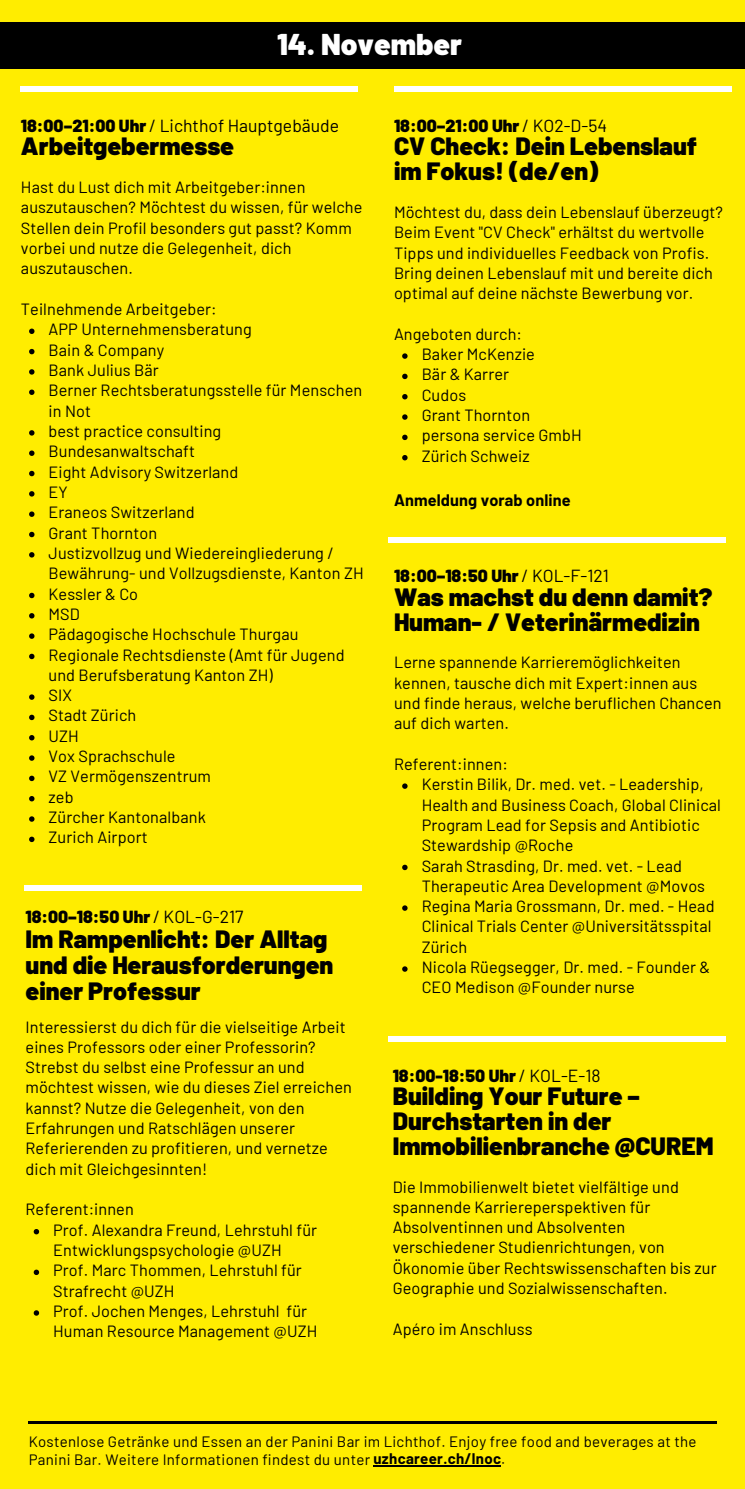
<style>
.page{position:relative;width:745px;height:1489px;background:#fff}
.page>*{position:absolute;margin:0;border:0;box-sizing:border-box;transform-origin:0 0}
.t1{font:900 30px "Barlow";color:#fff}
.t2{font:900 25px/24.8px "Barlow";color:#000}
.t3{font:900 17.5px "Barlow";color:#000}
.t4{font:17.5px "Barlow";color:#000}
.t5{font:16.25px/20.2px "Barlow";letter-spacing:.005em;color:#000}
.t6{font:700 16.25px "Barlow";letter-spacing:.01em;color:#000}
.t7{font:15px/17.5px "Barlow";letter-spacing:.02em;color:#000}
.s1{font-weight:900}
.s2{font-weight:400}
.s3{font-weight:700}
</style>
<div class="page">
<div style="left:0;top:0;width:744px;height:1488px;background:#ffed00"></div>
<svg style="left:29px;top:328px;width:5px;height:6px"></svg>
<svg style="left:29px;top:349px;width:5px;height:5px"></svg>
<svg style="left:29px;top:369px;width:5px;height:5px"></svg>
<svg style="left:29px;top:389px;width:5px;height:6px"></svg>
<svg style="left:29px;top:430px;width:5px;height:5px"></svg>
<svg style="left:29px;top:450px;width:5px;height:6px"></svg>
<svg style="left:29px;top:471px;width:5px;height:5px"></svg>
<svg style="left:29px;top:491px;width:5px;height:5px"></svg>
<svg style="left:29px;top:511px;width:5px;height:6px"></svg>
<svg style="left:29px;top:532px;width:5px;height:5px"></svg>
<svg style="left:29px;top:552px;width:5px;height:5px"></svg>
<svg style="left:29px;top:592px;width:5px;height:6px"></svg>
<svg style="left:29px;top:613px;width:5px;height:5px"></svg>
<svg style="left:29px;top:633px;width:5px;height:6px"></svg>
<svg style="left:29px;top:653px;width:5px;height:6px"></svg>
<svg style="left:29px;top:694px;width:5px;height:5px"></svg>
<svg style="left:29px;top:714px;width:5px;height:6px"></svg>
<svg style="left:29px;top:735px;width:5px;height:5px"></svg>
<svg style="left:29px;top:755px;width:5px;height:5px"></svg>
<svg style="left:29px;top:775px;width:5px;height:6px"></svg>
<svg style="left:29px;top:796px;width:5px;height:5px"></svg>
<svg style="left:29px;top:816px;width:5px;height:5px"></svg>
<svg style="left:29px;top:836px;width:5px;height:6px"></svg>
<svg style="left:402px;top:353px;width:5px;height:6px"></svg>
<svg style="left:402px;top:374px;width:5px;height:5px"></svg>
<svg style="left:402px;top:394px;width:5px;height:5px"></svg>
<svg style="left:402px;top:414px;width:5px;height:6px"></svg>
<svg style="left:402px;top:434px;width:5px;height:6px"></svg>
<svg style="left:402px;top:455px;width:5px;height:5px"></svg>
<svg style="left:402px;top:783px;width:5px;height:5px"></svg>
<svg style="left:402px;top:864px;width:5px;height:6px"></svg>
<svg style="left:402px;top:905px;width:5px;height:5px"></svg>
<svg style="left:402px;top:966px;width:5px;height:5px"></svg>
<svg style="left:34px;top:1229px;width:5px;height:5px"></svg>
<svg style="left:34px;top:1269px;width:5px;height:5px"></svg>
<svg style="left:34px;top:1310px;width:5px;height:5px"></svg>
<div style="left:24px;top:885px;width:337px;height:5px;background:#fff"></div>
<div style="left:388px;top:537px;width:337px;height:5px;background:#fff"></div>
<div style="left:388px;top:1036px;width:337px;height:5px;background:#fff"></div>
<div style="left:0;top:23px;width:744px;height:46px;background:#000"></div>
<div style="left:21px;top:87px;width:337px;height:5px;background:#fff"></div>
<div style="left:394px;top:87px;width:336px;height:5px;background:#fff"></div>
<hr style="left:373px;top:1465px;width:128px;height:1px;background:#000">
<hr style="left:28px;top:1420px;width:687px;height:3px;background:#000">
<h1 class="t1" style="left:277px;top:22px;width:186px">14. November</h1>
<p class="t4" style="left:21px;top:113px;width:319px"><span class="s1">18:00–21:00 Uhr</span> / Lichthof Hauptgebäude</p>
<h2 class="t2" style="left:21px;top:132px;width:214px">Arbeitgebermesse</h2>
<p class="t5" style="left:21px;top:176px;width:343px">Hast du Lust dich mit Arbeitgeber:innen auszutauschen? Möchtest du wissen, für welche Stellen dein Profil besonders gut passt? Komm vorbei und nutze die Gelegenheit, dich auszutauschen.</p>
<p class="t5" style="left:49px;top:298px;width:316px;text-indent:-28px">Teilnehmende Arbeitgeber:<br>APP Unternehmensberatung<br>Bain &amp; Company<br>Bank Julius Bär<br>Berner Rechtsberatungsstelle für Menschen in Not<br>best practice consulting<br>Bundesanwaltschaft<br>Eight Advisory Switzerland<br>EY<br>Eraneos Switzerland<br>Grant Thornton<br>Justizvollzug und Wiedereingliederung /<br>Bewährung- und Vollzugsdienste, Kanton ZH<br>Kessler &amp; Co<br>MSD<br>Pädagogische Hochschule Thurgau<br>Regionale Rechtsdienste (Amt für Jugend und Berufsberatung Kanton ZH)<br>SIX<br>Stadt Zürich<br>UZH<br>Vox Sprachschule<br>VZ Vermögenszentrum<br>zeb<br>Zürcher Kantonalbank<br>Zurich Airport</p>
<p class="t3" style="left:26px;top:903px;width:219px">18:00–18:50 Uhr <span class="s2">/ KOL-G-217</span></p>
<h2 class="t2" style="left:26px;top:923px;width:309px;line-height:26.2px">Im Rampenlicht: Der Alltag und die Herausforderungen einer Professur</h2>
<p class="t5" style="left:26px;top:1015px;width:327px">Interessierst du dich für die vielseitige Arbeit eines Professors oder einer Professorin?<br>Strebst du selbst eine Professur an und möchtest wissen, wie du dieses Ziel erreichen kannst? Nutze die Gelegenheit, von den Erfahrungen und Ratschlägen unserer Referierenden zu profitieren, und vernetze dich mit Gleichgesinnten!</p>
<p class="t5" style="left:53px;top:1198px;width:265px;text-indent:-28px">Referent:innen<br>Prof. Alexandra Freund, Lehrstuhl für<br>Entwicklungspsychologie @UZH<br>Prof. Marc Thommen, Lehrstuhl für<br>Strafrecht @UZH<br>Prof. Jochen Menges, Lehrstuhl für<br>Human Resource Management @UZH</p>
<p class="t3" style="left:394px;top:113px;width:214px">18:00–21:00 Uhr <span class="s2">/ KO2-D-54</span></p>
<h2 class="t2" style="left:394px;top:132px;width:304px">CV Check: Dein Lebenslauf im Fokus! (de/en)</h2>
<p class="t5" style="left:394px;top:201px;width:330px">Möchtest du, dass dein Lebenslauf überzeugt?<br>Beim Event "CV Check" erhältst du wertvolle Tipps und individuelles Feedback von Profis.<br>Bring deinen Lebenslauf mit und bereite dich optimal auf deine nächste Bewerbung vor.</p>
<p class="t5" style="left:421px;top:322px;width:161px;text-indent:-28px">Angeboten durch:<br>Baker McKenzie<br>Bär &amp; Karrer<br>Cudos<br>Grant Thornton persona service GmbH<br>Zürich Schweiz</p>
<p class="t6" style="left:394px;top:488px;width:178px">Anmeldung vorab online</p>
<p class="t3" style="left:394px;top:563px;width:216px">18:00–18:50 Uhr <span class="s2">/ KOL-F-121</span></p>
<h2 class="t2" style="left:394px;top:582px;width:320px">Was machst du denn damit?<br>Human- / Veterinärmedizin</h2>
<p class="t5" style="left:394px;top:651px;width:329px">Lerne spannende Karrieremöglichkeiten kennen, tausche dich mit Expert:innen aus und finde heraus, welche beruflichen Chancen auf dich warten.</p>
<p class="t5" style="left:421px;top:752px;width:301px;text-indent:-28px">Referent:innen:<br>Kerstin Bilik, Dr. med. vet. - Leadership,<br>Health and Business Coach, Global Clinical<br>Program Lead for Sepsis and Antibiotic<br>Stewardship @Roche<br>Sarah Strasding, Dr. med. vet. - Lead<br>Therapeutic Area Development @Movos<br>Regina Maria Grossmann, Dr. med. - Head<br>Clinical Trials Center @Universitätsspital<br>Zürich<br>Nicola Rüegsegger, Dr. med. - Founder &amp;<br>CEO Medison @Founder nurse</p>
<p class="t3" style="left:392px;top:1062px;width:209px">18:00-18:50 Uhr <span class="s2">/ KOL-E-18</span></p>
<h2 class="t2" style="left:392px;top:1081px;width:322px">Building Your Future –<br>Durchstarten in der<br>Immobilienbranche @CUREM</h2>
<p class="t5" style="left:392px;top:1175px;width:325px">Die Immobilienwelt bietet vielfältige und spannende Karriereperspektiven für Absolventinnen und Absolventen verschiedener Studienrichtungen, von Ökonomie über Rechtswissenschaften bis zur Geographie und Sozialwissenschaften.</p>
<p class="t5" style="left:392px;top:1317px;width:141px">Apéro im Anschluss</p>
<p class="t7" style="left:29px;top:1431px;width:669px">Kostenlose Getränke und Essen an der Panini Bar im Lichthof. Enjoy free food and beverages at the<br>Panini Bar. Weitere Informationen findest du unter <span class="s3">uzhcareer.ch/lnoc</span>.</p>
</div>
